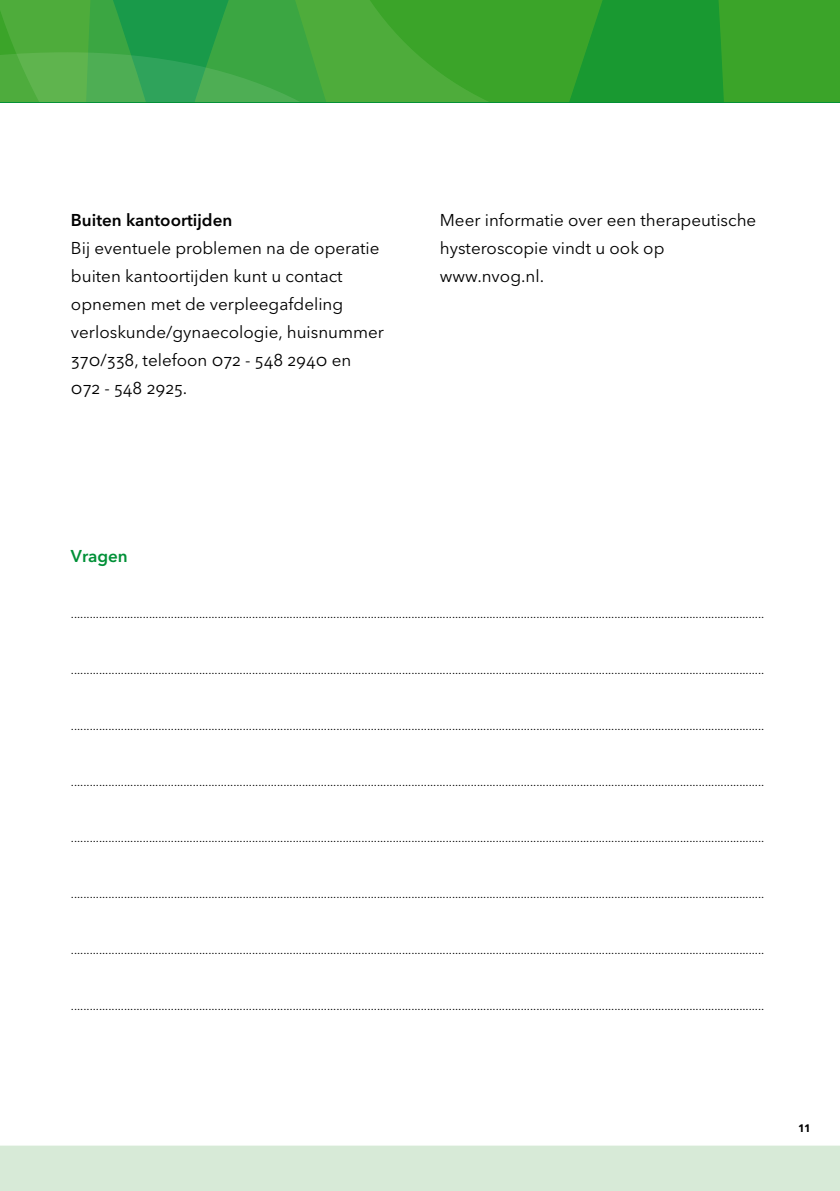
<style>
.page{position:relative;width:840px;height:1191px;background:#fff}
.page>*{position:absolute;margin:0;border:0;box-sizing:border-box;transform-origin:0 0}
.t1{font:17px/28px "Avenir Next LT Pro";color:#000}
.t2{font:600 17px "Avenir Next LT Pro";color:#000}
.t3{font:600 17px "Avenir Next LT Pro";color:#009037}
.t4{font:600 14px "Avenir Next LT Pro";color:#000}
.t5{font:12px "Avenir Next LT Pro";color:#000}
</style>
<div class="page">
<svg style="left:0;top:0;width:839px;height:102px;background:#36a333"></svg>
<div style="left:0;top:1145px;width:839px;height:46px;background:#d7ead7"></div>
<svg style="left:0;top:52px;width:300px;height:50px;background:#45aa4d"></svg>
<h1 class="t2" style="left:71px;top:210px;width:163px">Buiten kantoortijden</h1>
<h1 class="t1" style="left:71px;top:234px;width:314px">Bij eventuele problemen na de operatie buiten kantoortijden kunt u contact opnemen met de verpleegafdeling verloskunde/gynaecologie, huisnummer 370/338, telefoon 072 - 548 2940 en 072 - 548 2925.</h1>
<h1 class="t1" style="left:439px;top:206px;width:318px">Meer informatie over een therapeutische hysteroscopie vindt u ook op www.nvog.nl.</h1>
<h1 class="t3" style="left:71px;top:546px;width:58px">Vragen</h1>
<p class="t5" style="left:71px;top:607px;width:694px">..............................................................................................................................................................................................................................</p>
<p class="t5" style="left:71px;top:663px;width:694px">..............................................................................................................................................................................................................................</p>
<p class="t5" style="left:71px;top:719px;width:694px">..............................................................................................................................................................................................................................</p>
<p class="t5" style="left:71px;top:775px;width:694px">..............................................................................................................................................................................................................................</p>
<p class="t5" style="left:71px;top:831px;width:694px">..............................................................................................................................................................................................................................</p>
<p class="t5" style="left:71px;top:887px;width:694px">..............................................................................................................................................................................................................................</p>
<p class="t5" style="left:71px;top:943px;width:694px">..............................................................................................................................................................................................................................</p>
<p class="t5" style="left:71px;top:999px;width:694px">..............................................................................................................................................................................................................................</p>
<p class="t4" style="left:798px;top:1118px;width:13px">11</p>
</div>
